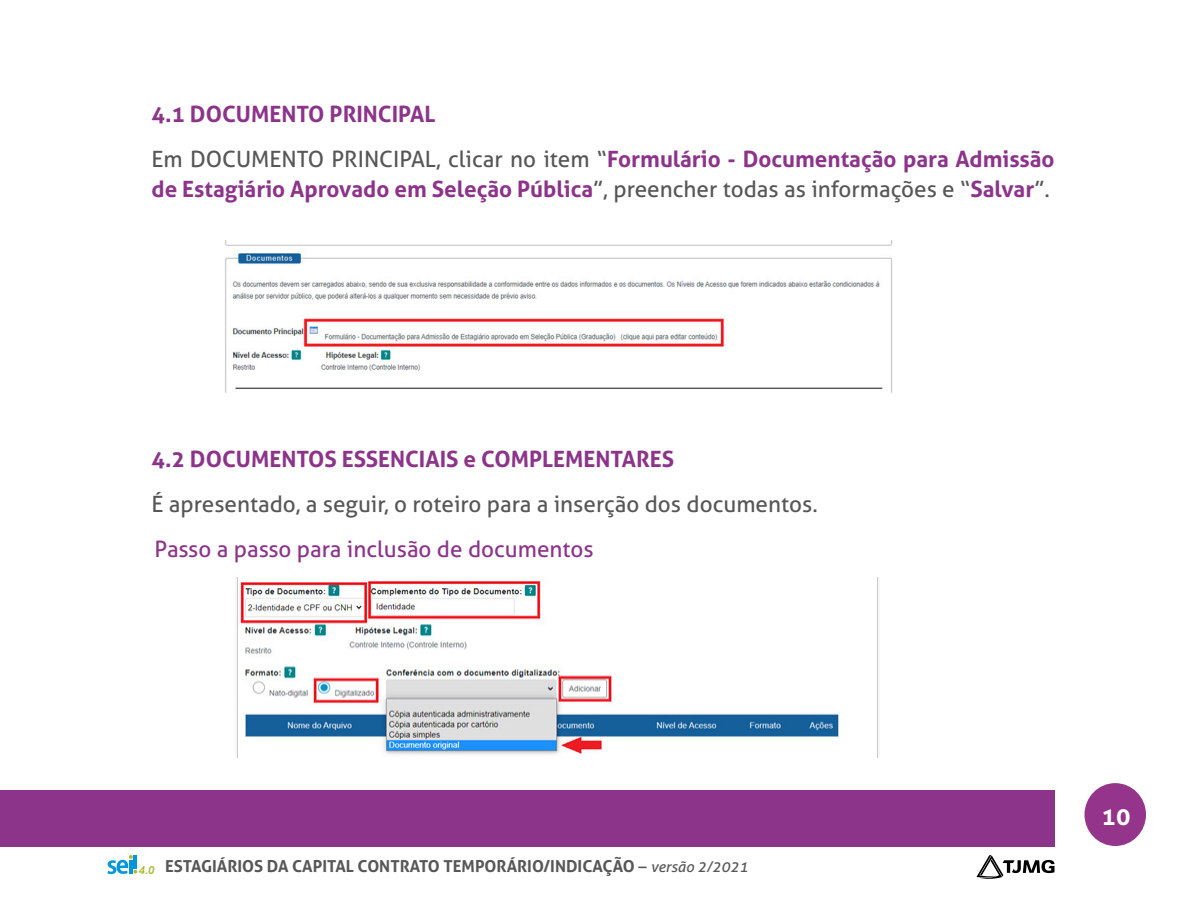
<style>
.page{position:relative;width:1200px;height:900px;background:#fff}
.page>*{position:absolute;margin:0;border:0;box-sizing:border-box;transform-origin:0 0}
.t1{font:700 24px "Aller";color:#fff}
.t2{font:700 22.5px/45px "Aller";color:#8c348a}
.t3{font:22.5px "Aller";color:#575756}
.t4{font:22.5px "Aller";color:#8c348a}
.t5{font:700 16.5px "Aller";color:#575756}
.s1{font-weight:400;color:#575756}
.s2{font-weight:400}
.s3{font-weight:400;font-style:italic;font-size:15px}
</style>
<div class="page">
<div style="left:1084px;top:783px;width:62px;height:63px;background:#94348a;border-radius:50%"></div>
<svg style="left:976px;top:855px;width:79px;height:24px"></svg>
<svg style="left:107px;top:855px;width:30px;height:19px"></svg>
<div style="left:0;top:790px;width:1054px;height:57px;background:#8c348a"></div>
<img style="left:225px;top:240px;width:668px;height:153px">
<img style="left:235px;top:578px;width:643px;height:180px">
<p class="t2" style="left:152px;top:91px;width:904px">4.1 DOCUMENTO PRINCIPAL<br><span class="s1">Em DOCUMENTO PRINCIPAL, clicar no item “</span>Formulário - Documentação para Admissão</p>
<p class="t2" style="left:152px;top:166px;width:900px">de Estagiário Aprovado em Seleção Pública<span class="s1">”, preencher todas as informações e “</span>Salvar<span class="s1">”.</span></p>
<p class="t2" style="left:152px;top:436px;width:524px">4.2 DOCUMENTOS ESSENCIAIS e COMPLEMENTARES</p>
<p class="t3" style="left:152px;top:490px;width:668px">É apresentado, a seguir, o roteiro para a inserção dos documentos.</p>
<p class="t4" style="left:155px;top:535px;width:441px">Passo a passo para inclusão de documentos</p>
<p class="t5" style="left:139px;top:856px;width:611px"><sub>4.0</sub> ESTAGIÁRIOS DA CAPITAL CONTRATO TEMPORÁRIO/INDICAÇÃO <span class="s2">–</span> <span class="s3">versão 2/2021</span></p>
<p class="t1" style="left:1102px;top:801px;width:30px">10</p>
</div>
